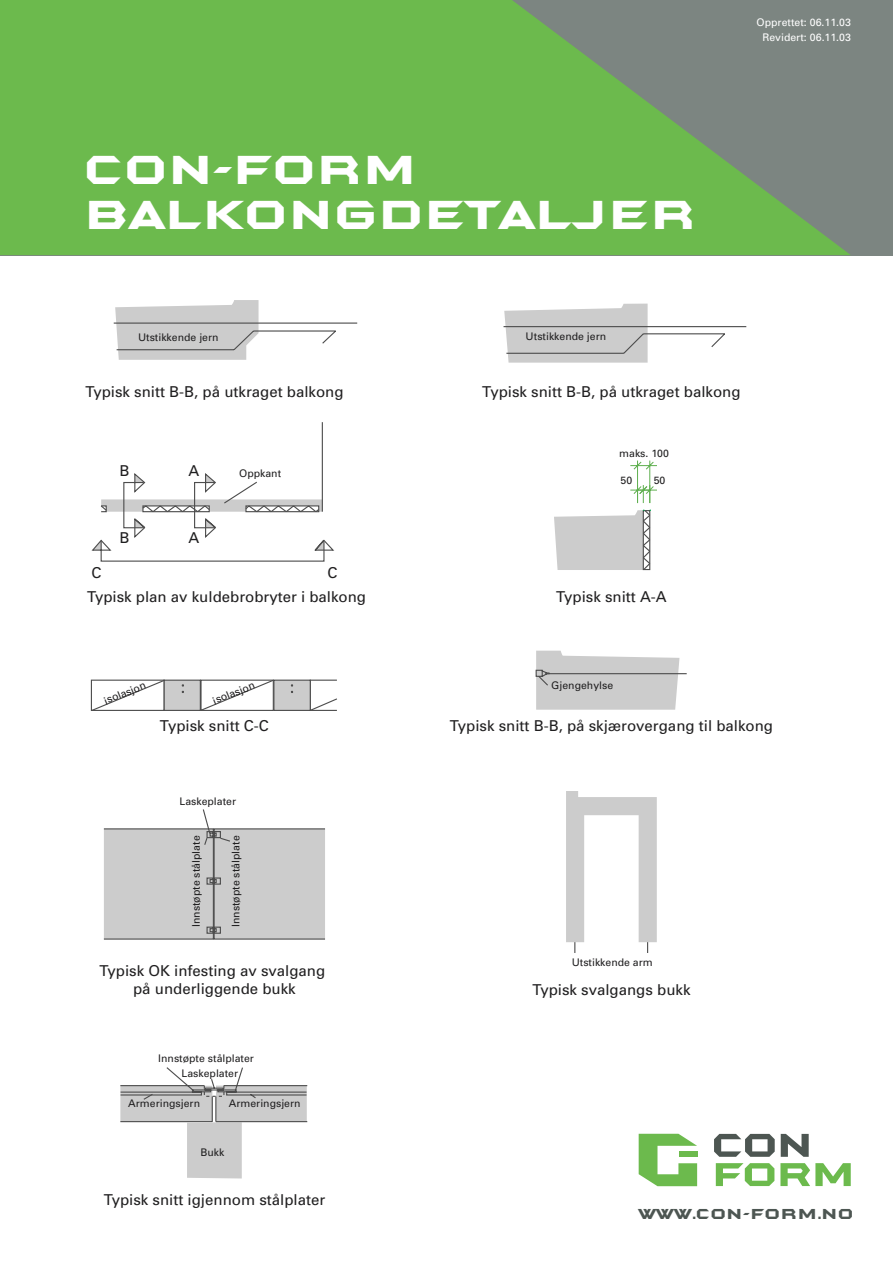
<style>
.page{position:relative;width:893px;height:1263px;background:#fff}
.page>*{position:absolute;margin:0;border:0;box-sizing:border-box;transform-origin:0 0}
.t1{font:42px/45px "Batman Forever 1";color:#fff}
.t2{font:15px/18px "Univers";color:#201f20;text-align:center}
.t3{font:15px "Batman Forever 1";letter-spacing:.02em;color:#4d5652}
.t4{font:10.5px/15px "Univers";color:#201f20}
.t5{font:10.5px/14.7px "Univers";color:#fff;text-align:center}
</style>
<div class="page">
<div style="left:0;top:0;width:892px;height:255px;background:#7c8581"></div>
<svg style="left:714px;top:1134px;width:60px;height:23px"></svg>
<svg style="left:780px;top:1134px;width:28px;height:23px"></svg>
<svg style="left:715px;top:1163px;width:59px;height:23px"></svg>
<svg style="left:780px;top:1163px;width:70px;height:23px"></svg>
<svg style="left:638px;top:1134px;width:59px;height:52px"></svg>
<div style="left:678px;top:1151px;width:19px;height:6px;background:#6cba4d"></div>
<svg style="left:0;top:0;width:850px;height:255px;fill:#6cba4d"></svg>
<div style="left:213px;top:828px;width:112px;height:112px;background:#ccc;border:1px solid #4d4d4d"></div>
<div style="left:103px;top:828px;width:111px;height:112px;background:#ccc;border:1px solid #4d4d4d"></div>
<svg style="left:202px;top:809px;width:29px;height:125px"></svg>
<svg style="left:120px;top:1067px;width:188px;height:112px"></svg>
<svg style="left:90px;top:679px;width:247px;height:32px"></svg>
<svg style="left:535px;top:651px;width:152px;height:59px;background:#d0d0d0"></svg>
<svg style="left:503px;top:304px;width:244px;height:59px"></svg>
<svg style="left:113px;top:300px;width:245px;height:60px"></svg>
<svg style="left:554px;top:460px;width:103px;height:111px"></svg>
<svg style="left:566px;top:791px;width:90px;height:162px"></svg>
<svg style="left:91px;top:422px;width:243px;height:140px"></svg>
<div style="left:204px;top:1085px;width:20px;height:12px;border:1px dashed #4d4d4d"></div>
<p class="t5" style="left:756px;top:16px;width:96px">Opprettet: 06.11.03<br>Revidert: 06.11.03</p>
<h1 class="t1" style="left:84px;top:147px;width:613px">CON-FORM<br>BALKONGDETALJER</h1>
<p class="t4" style="left:138px;top:331px;width:82px">Utstikkende jern</p>
<p class="t4" style="left:525px;top:330px;width:82px">Utstikkende jern</p>
<p class="t2" style="left:85px;top:384px;width:260px">Typisk snitt B-B, på utkraget balkong</p>
<p class="t2" style="left:119px;top:463px;width:12px">B</p>
<p class="t2" style="left:188px;top:463px;width:12px">A</p>
<p class="t2" style="left:119px;top:530px;width:12px">B</p>
<p class="t2" style="left:188px;top:530px;width:12px">A</p>
<p class="t4" style="left:239px;top:466px;width:44px">Oppkant</p>
<p class="t2" style="left:91px;top:565px;width:12px">C</p>
<p class="t2" style="left:327px;top:565px;width:12px">C</p>
<p class="t2" style="left:87px;top:589px;width:280px">Typisk plan av kuldebrobryter i balkong</p>
<p class="t2" style="left:482px;top:384px;width:260px">Typisk snitt B-B, på utkraget balkong</p>
<p class="t4" style="left:619px;top:447px;width:51px">maks. 100</p>
<p class="t4" style="left:620px;top:474px;width:13px">50</p>
<p class="t4" style="left:653px;top:474px;width:13px">50</p>
<p class="t2" style="left:556px;top:589px;width:112px">Typisk snitt A-A</p>
<p class="t4" style="left:102px;top:695px;width:46px;rotate:-22deg">isolasjon</p>
<p class="t4" style="left:211px;top:695px;width:46px;rotate:-22deg">isolasjon</p>
<p class="t4" style="left:551px;top:678px;width:63px">Gjengehylse</p>
<p class="t2" style="left:160px;top:718px;width:110px">Typisk snitt C-C</p>
<p class="t2" style="left:450px;top:718px;width:325px">Typisk snitt B-B, på skjærovergang til balkong</p>
<p class="t4" style="left:179px;top:795px;width:58px">Laskeplater</p>
<p class="t4" style="left:189px;top:927px;width:93px;rotate:-90deg">Innstøpte stålplate</p>
<p class="t4" style="left:229px;top:927px;width:93px;rotate:-90deg">Innstøpte stålplate</p>
<p class="t2" style="left:99px;top:963px;width:227px">Typisk OK infesting av svalgang på underliggende bukk</p>
<p class="t4" style="left:181px;top:1052px;width:74px;text-indent:-23px">Innstøpte stålplater<br>Laskeplater</p>
<p class="t4" style="left:128px;top:1097px;width:73px">Armeringsjern</p>
<p class="t4" style="left:229px;top:1097px;width:73px">Armeringsjern</p>
<p class="t4" style="left:200px;top:1146px;width:25px">Bukk</p>
<p class="t2" style="left:104px;top:1192px;width:223px">Typisk snitt igjennom stålplater</p>
<p class="t4" style="left:571px;top:956px;width:83px">Utstikkende arm</p>
<p class="t2" style="left:532px;top:982px;width:160px">Typisk svalgangs bukk</p>
<p class="t3" style="left:638px;top:1205px;width:216px">WWW.CON-FORM.NO</p>
</div>
